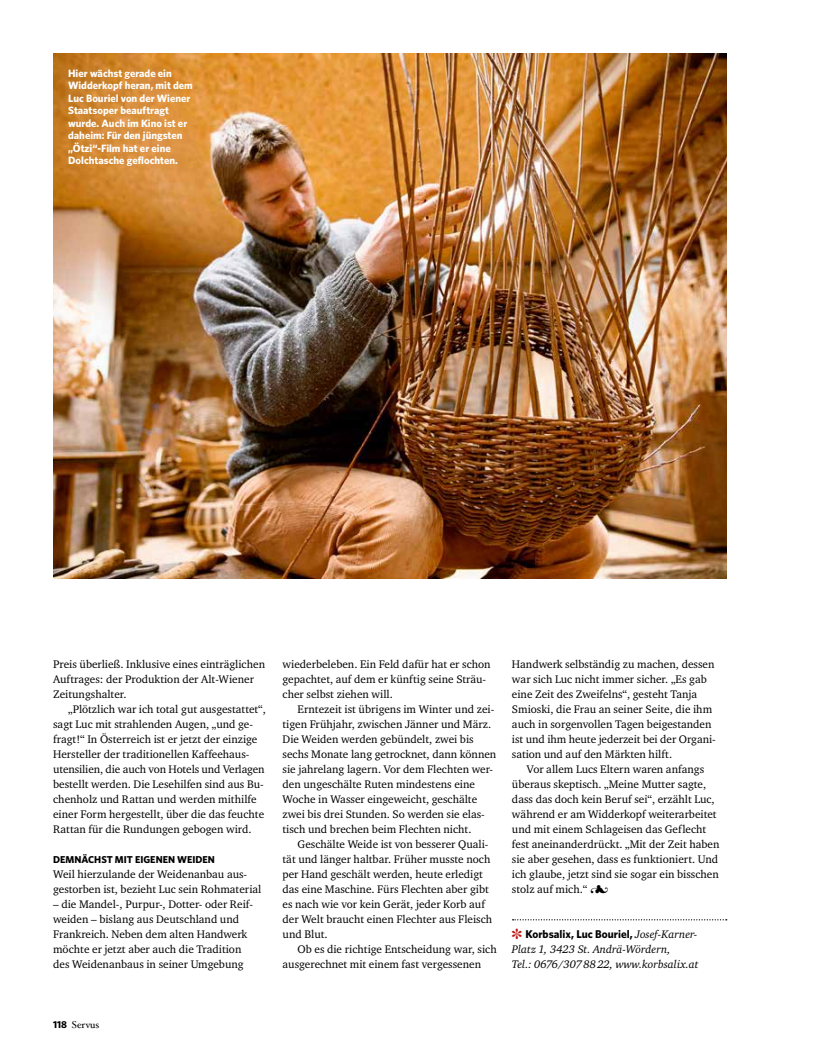
<style>
.page{position:relative;width:815px;height:1063px;background:#fff}
.page>*{position:absolute;margin:0;border:0;box-sizing:border-box;transform-origin:0 0}
.t1{font:11.25px/15px "Charter ITC";color:#000}
.t2{font:italic 11.25px/15px "Charter ITC";color:#000}
.t3{font:700 11.25px "Whitney";color:#000}
.t4{font:700 10.62px/12.5px "Whitney";color:#fff}
.t5{font:700 10px "Whitney";color:#000}
.t6{font:10px "Hoefler Txt";letter-spacing:-.005em;color:#000}
.s1{font-family:"Hoefler Txt Fleurons"}
.s2{color:#bc1615}
.s3{font-family:"Charter ITC";font-weight:400;font-style:italic}
.s4{font-family:"Whitney";font-weight:700}
</style>
<div class="page">
<svg style="left:513px;top:919px;width:214px;height:1px"></svg>
<img style="left:53px;top:53px;width:673px;height:525px">
<p class="t4" style="left:68px;top:66px;width:126px">Hier wächst gerade ein<br>Widderkopf heran, mit dem<br>Luc Bouriel von der Wiener<br>Staatsoper beauftragt wurde. Auch im Kino ist er daheim: Für den jüngsten „Ötzi“-Film hat er eine<br>Dolchtasche geflochten.</p>
<p class="t1" style="left:53px;top:657px;width:213px">Preis überließ. Inklusive eines einträglichen<br>Auftrages: der Produktion der Alt-Wiener<br>Zeitungshalter.</p>
<p class="t1" style="left:53px;top:702px;width:214px;text-indent:15px">„Plötzlich war ich total gut ausgestattet“, sagt Luc mit strahlenden Augen, „und ge&shy;fragt!“ In Österreich ist er jetzt der einzige Hersteller der traditionellen Kaffeehaus&shy;utensilien, die auch von Hotels und Verlagen bestellt werden. Die Lesehilfen sind aus Bu&shy;chenholz und Rattan und werden mithilfe einer Form hergestellt, über die das feuchte Rattan für die Rundungen gebogen wird.</p>
<p class="t5" style="left:53px;top:853px;width:163px">DEMNÄCHST MIT EIGENEN WEIDEN</p>
<p class="t1" style="left:53px;top:867px;width:210px">Weil hierzulande der Weidenanbau aus&shy;gestorben ist, bezieht Luc sein Rohmaterial</p>
<p class="t1" style="left:53px;top:897px;width:200px">– die Mandel-, Purpur-, Dotter- oder Reif&shy;weiden – bislang aus Deutschland und Frankreich. Neben dem alten Handwerk möchte er jetzt aber auch die Tradition des Weidenanbaus in seiner Umgebung</p>
<p class="t1" style="left:283px;top:657px;width:210px">wiederbeleben. Ein Feld dafür hat er schon gepachtet, auf dem er künftig seine Sträu&shy;cher selbst ziehen will.</p>
<p class="t1" style="left:283px;top:702px;width:215px;text-indent:15px">Erntezeit ist übrigens im Winter und zei&shy;tigen Frühjahr, zwischen Jänner und März.<br>Die Weiden werden gebündelt, zwei bis sechs Monate lang getrocknet, dann können sie jahrelang lagern. Vor dem Flechten wer&shy;den ungeschälte Ruten mindestens eine Woche in Wasser eingeweicht, geschälte zwei bis drei Stunden. So werden sie elas&shy;tisch und brechen beim Flechten nicht.</p>
<p class="t1" style="left:283px;top:837px;width:211px;text-indent:15px">Geschälte Weide ist von besserer Quali&shy;tät und länger haltbar. Früher musste noch per Hand geschält werden, heute erledigt das eine Maschine. Fürs Flechten aber gibt es nach wie vor kein Gerät, jeder Korb auf der Welt braucht einen Flechter aus Fleisch und Blut.</p>
<p class="t1" style="left:283px;top:942px;width:216px;text-indent:15px">Ob es die richtige Entscheidung war, sich ausgerechnet mit einem fast vergessenen</p>
<p class="t1" style="left:512px;top:657px;width:204px">Handwerk selbständig zu machen, dessen war sich Luc nicht immer sicher. „Es gab eine Zeit des Zweifelns“, gesteht Tanja Smioski, die Frau an seiner Seite, die ihm auch in sorgenvollen Tagen beigestanden ist und ihm heute jederzeit bei der Organi&shy;sation und auf den Märkten hilft.</p>
<p class="t1" style="left:512px;top:762px;width:209px;text-indent:15px">Vor allem Lucs Eltern waren anfangs überaus skeptisch. „Meine Mutter sagte, dass das doch kein Beruf sei“, erzählt Luc, während er am Widderkopf weiterarbeitet und mit einem Schlageisen das Geflecht fest aneinanderdrückt. „Mit der Zeit haben sie aber gesehen, dass es funktioniert. Und ich glaube, jetzt sind sie sogar ein bisschen stolz auf mich.“ <span class="s1">3</span></p>
<p class="t3" style="left:512px;top:927px;width:187px"><span class="s2">✽</span> Korbsalix, Luc Bouriel, <span class="s3">Josef-Karner-</span></p>
<p class="t2" style="left:512px;top:942px;width:188px">Platz 1, 3423 St. Andrä-Wördern,<br>Tel.: 0676/3078822, www.korbsalix.at</p>
<p class="t6" style="left:53px;top:1017px;width:48px"><span class="s4">118</span> Servus</p>
</div>
